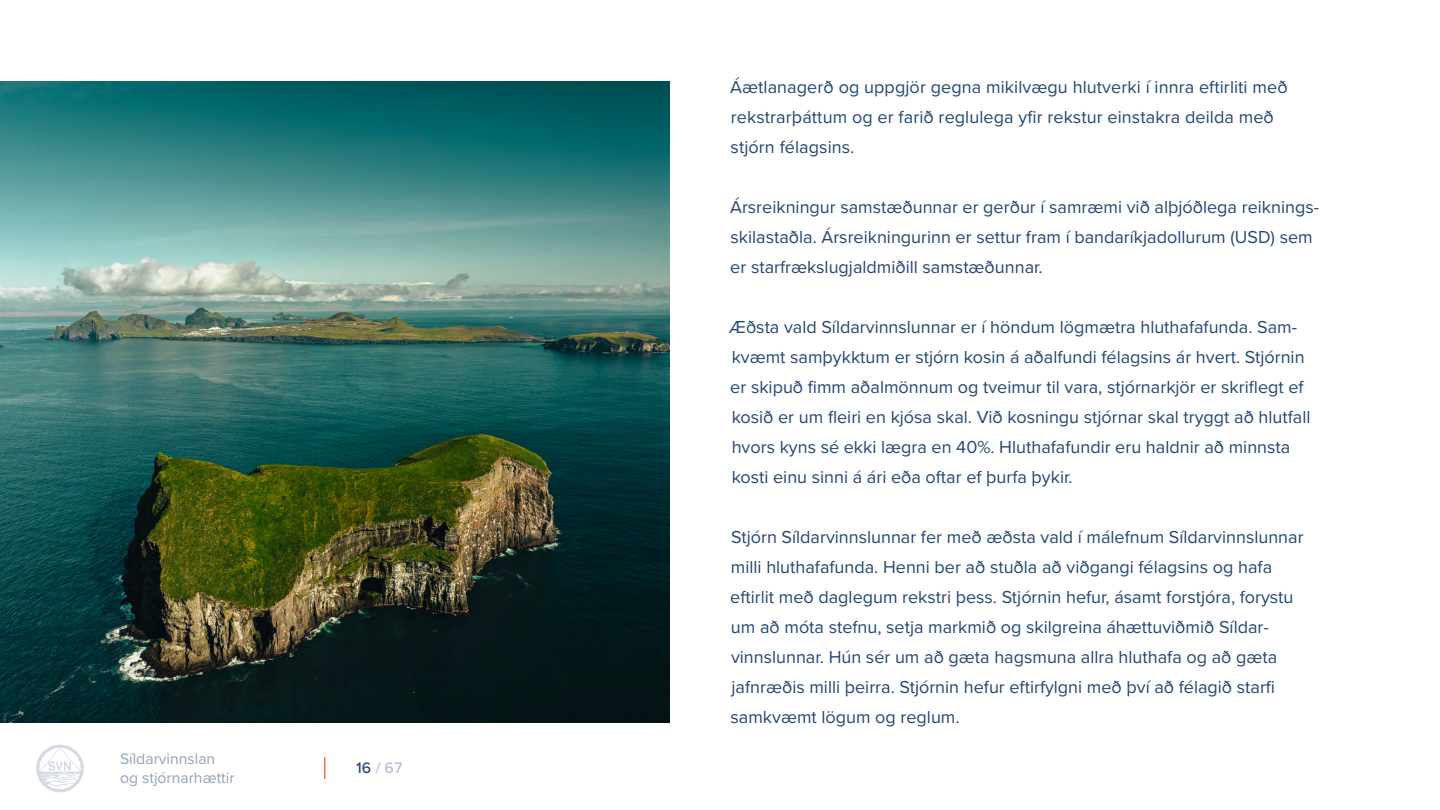
<style>
.page{position:relative;width:1440px;height:810px;background:#fff}
.page>*{position:absolute;margin:0;border:0;box-sizing:border-box;transform-origin:0 0}
.t1{font:18px/30px "Proxima Nova";color:#244775}
.t2{font:15.75px/18.8px "Proxima Nova";color:#92a3ba}
.t3{font:500 15.75px "Proxima Nova";color:#b2becf}
.s1{color:#244775}
</style>
<div class="page">
<svg style="left:36px;top:745px;width:48px;height:47px"></svg>
<img style="left:0;top:82px;width:669px;height:641px">
<hr style="left:324px;top:757px;width:2px;height:22px;background:#f96641">
<p class="t2" style="left:120px;top:749px;width:116px">Síldarvinnslan og stjórnarhættir</p>
<p class="t3" style="left:356px;top:756px;width:48px"><span class="s1">16</span> / 67</p>
<p class="t1" style="left:730px;top:71px;width:559px">Áætlanagerð og uppgjör gegna mikilvægu hlutverki í innra eftirliti með rekstrarþáttum og er farið reglulega yfir rekstur einstakra deilda með stjórn félagsins.</p>
<p class="t1" style="left:730px;top:191px;width:590px">Ársreikningur samstæðunnar er gerður í samræmi við alþjóðlega reiknings&shy;skilastaðla. Ársreikningurinn er settur fram í bandaríkjadollurum (USD) sem er starfrækslugjaldmiðill samstæðunnar.</p>
<p class="t1" style="left:729px;top:311px;width:583px">Æðsta vald Síldarvinnslunnar er í höndum lögmætra hluthafafunda. Sam&shy;kvæmt samþykktum er stjórn kosin á aðalfundi félagsins ár hvert. Stjórnin er skipuð fimm aðalmönnum og tveimur til vara, stjórnarkjör er skriflegt ef kosið er um fleiri en kjósa skal. Við kosningu stjórnar skal tryggt að hlutfall hvors kyns sé ekki lægra en 40%. Hluthafafundir eru haldnir að minnsta kosti einu sinni á ári eða oftar ef þurfa þykir.</p>
<p class="t1" style="left:730px;top:521px;width:575px">Stjórn Síldarvinnslunnar fer með æðsta vald í málefnum Síldarvinnslunnar milli hluthafafunda. Henni ber að stuðla að viðgangi félagsins og hafa eftirlit með daglegum rekstri þess. Stjórnin hefur, ásamt forstjóra, forystu um að móta stefnu, setja markmið og skilgreina áhættuviðmið Síldar&shy;vinnslunnar. Hún sér um að gæta hagsmuna allra hluthafa og að gæta jafnræðis milli þeirra. Stjórnin hefur eftirfylgni með því að félagið starfi samkvæmt lögum og reglum.</p>
</div>
